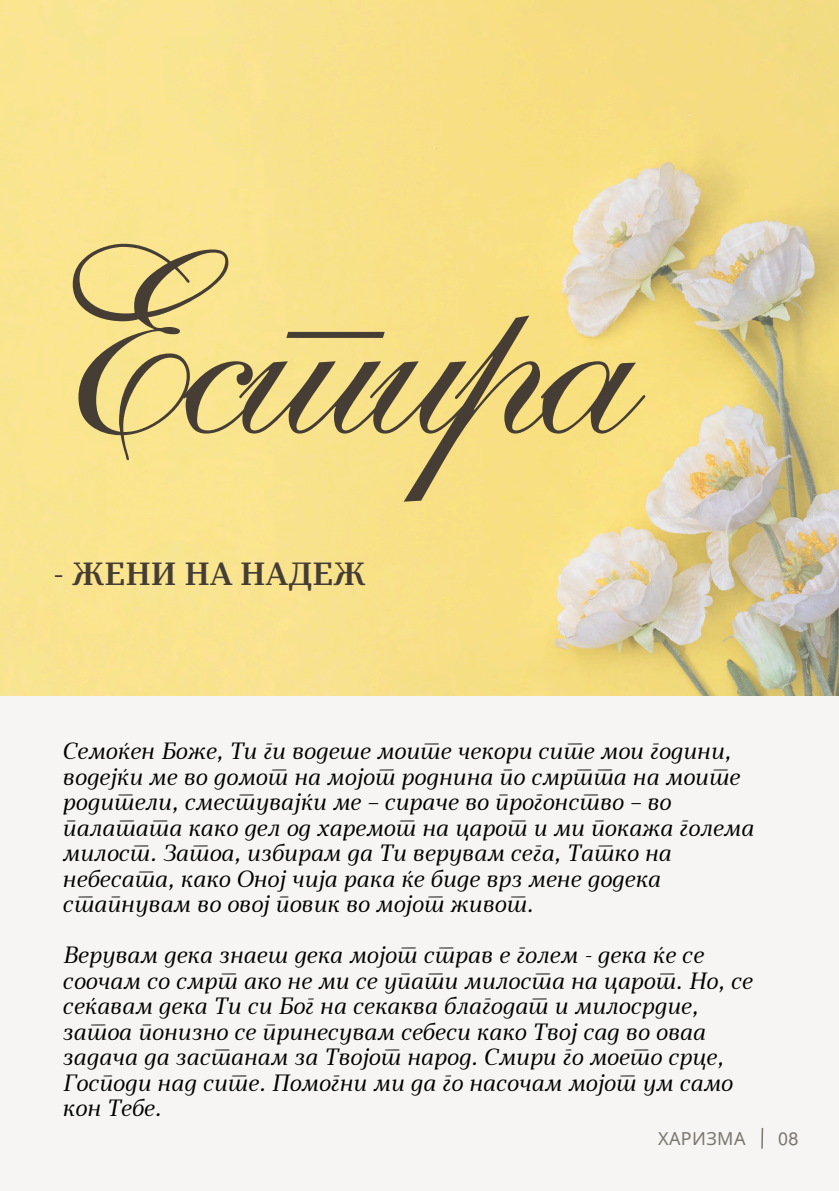
<style>
.page{position:relative;width:839px;height:1191px;background:#fff}
.page>*{position:absolute;margin:0;border:0;box-sizing:border-box;transform-origin:0 0}
.t1{font:260px "Alexa Script";letter-spacing:-.06em;color:#463e34}
.t2{font:700 30px "Skola Serif";color:#463e34}
.t3{font:22px/25.6px "Skola Serif It";color:#000}
.t4{font:18px "Noto Sans";letter-spacing:.02em;color:#7b7670}
.t5{font:18px "Mukti";color:#7b7670}
</style>
<div class="page">
<div style="left:0;top:0;width:838px;height:1191px;background:#f6f5f3"></div>
<hr style="left:761px;top:1128px;width:2px;height:21px;background:#7b7670">
<img style="left:0;top:0;width:838px;height:696px">
<h1 class="t1" style="left:37px;top:252px;width:590px">Естира</h1>
<h2 class="t2" style="left:53px;top:562px;width:314px">- ЖЕНИ НА НАДЕЖ</h2>
<h3 class="t3" style="left:63px;top:741px;width:693px">Семоќен Боже, Ти ги водеше моите чекори сите мои години, водејќи ме во домот на мојот роднина по смртта на моите родители, сместувајќи ме – сираче во прогонство – во палатата како дел од харемот на царот и ми покажа голема милост. Затоа, избирам да Ти верувам сега, Татко на небесата, како Оној чија рака ќе биде врз мене додека стапнувам во овој повик во мојот живот.</h3>
<h3 class="t3" style="left:63px;top:945px;width:691px">Верувам дека знаеш дека мојот страв е голем - дека ќе се соочам со смрт ако не ми се упати милоста на царот. Но, се сеќавам дека Ти си Бог на секаква благодат и милосрдие, затоа понизно се принесувам себеси како Твој сад во оваа задача да застанам за Твојот народ. Смири го моето срце, Господи над сите. Помогни ми да го насочам мојот ум само кон Тебе.</h3>
<p class="t4" style="left:658px;top:1126px;width:89px">ХАРИЗМА</p>
<p class="t5" style="left:778px;top:1126px;width:22px">08</p>
</div>
